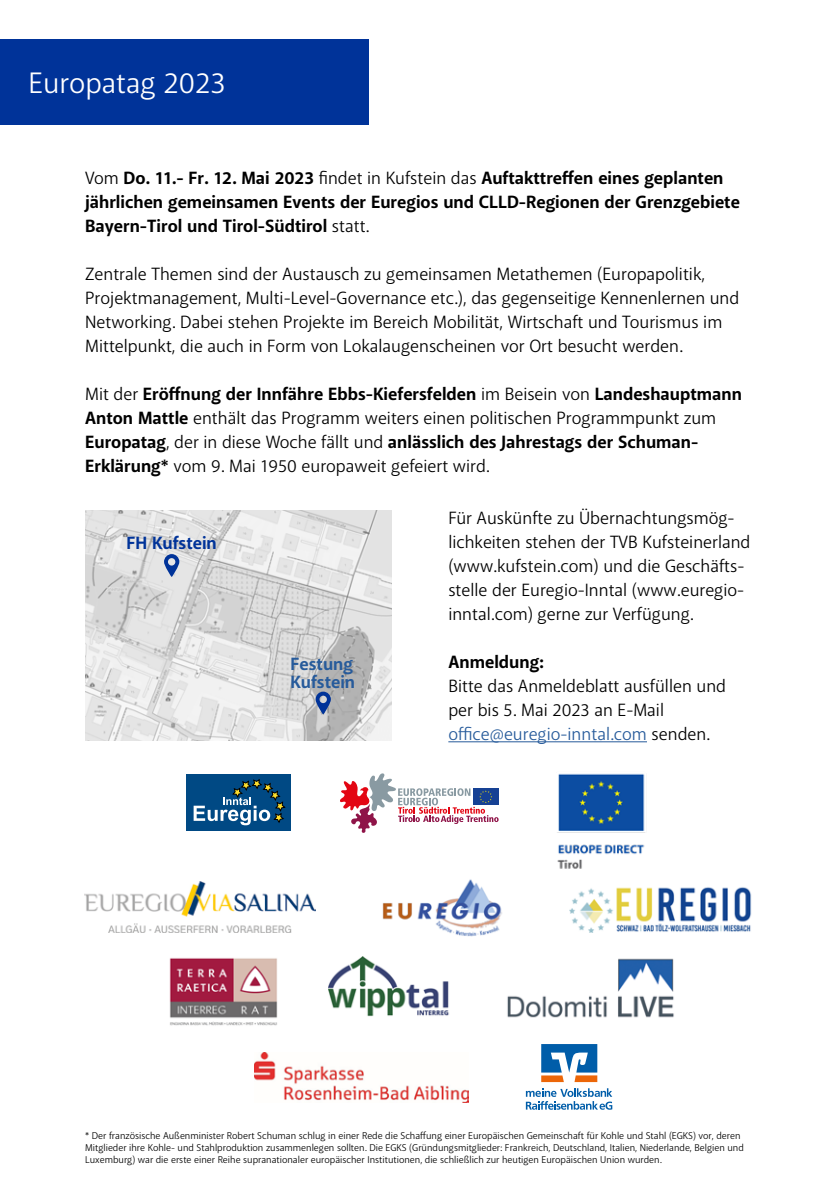
<style>
.page{position:relative;width:840px;height:1191px;background:#fff}
.page>*{position:absolute;margin:0;border:0;box-sizing:border-box;transform-origin:0 0}
.t1{font:30px "Akagi Pro";color:#fff}
.t2{font:18px/24px "Akagi Pro";color:#000}
.t3{font:700 18px/24px "Akagi Pro";color:#000}
.t4{font:700 18px/18px "Akagi Pro";color:#275b9b}
.t5{font:700 18px "Akagi Pro";color:#039}
.t6{font:10px/12px "Akagi Pro";color:#000}
.s1{font-weight:400}
.s2{font-weight:700}
.s3{color:#275b9b}
</style>
<div class="page">
<div style="left:0;top:40px;width:369px;height:85px;background:#039"></div>
<hr style="left:448px;top:741px;width:198px;height:1px;background:#275b9b">
<img style="left:85px;top:510px;width:306px;height:230px">
<div style="left:186px;top:774px;width:104px;height:57px;background:#004984"></div>
<svg style="left:193px;top:779px;width:92px;height:46px"></svg>
<svg style="left:340px;top:773px;width:158px;height:60px"></svg>
<img style="left:569px;top:887px;width:183px;height:45px">
<img style="left:382px;top:879px;width:120px;height:57px">
<img style="left:84px;top:881px;width:231px;height:51px">
<img style="left:169px;top:958px;width:108px;height:68px">
<img style="left:328px;top:956px;width:121px;height:61px">
<img style="left:507px;top:958px;width:167px;height:60px">
<img style="left:557px;top:773px;width:88px;height:96px">
<svg style="left:315px;top:691px;width:16px;height:23px"></svg>
<svg style="left:164px;top:554px;width:15px;height:23px"></svg>
<img style="left:254px;top:1052px;width:214px;height:50px">
<svg style="left:541px;top:1044px;width:56px;height:38px"></svg>
<svg style="left:525px;top:1088px;width:87px;height:21px"></svg>
<h1 class="t1" style="left:28px;top:65px;width:199px">Europatag 2023</h1>
<p class="t3" style="left:85px;top:166px;width:656px"><span class="s1">Vom</span> Do. 11.- Fr. 12. Mai 2023 <span class="s1">findet in Kufstein das</span> Auftakttreffen eines geplanten jährlichen gemeinsamen Events der Euregios und CLLD-Regionen der Grenzgebiete<br>Bayern-Tirol und Tirol-Südtirol <span class="s1">statt.</span></p>
<p class="t2" style="left:85px;top:262px;width:655px">Zentrale Themen sind der Austausch zu gemeinsamen Metathemen (Europapolitik, Projektmanagement, Multi-Level-Governance etc.), das gegenseitige Kennenlernen und Networking. Dabei stehen Projekte im Bereich Mobilität, Wirtschaft und Tourismus im Mittelpunkt, die auch in Form von Lokalaugenscheinen vor Ort besucht werden.</p>
<p class="t2" style="left:85px;top:382px;width:658px">Mit der <span class="s2">Eröffnung der Innfähre Ebbs-Kiefersfelden</span> im Beisein von <span class="s2">Landeshauptmann Anton Mattle</span> enthält das Programm weiters einen politischen Programmpunkt zum <span class="s2">Europatag</span>, der in diese Woche fällt und <span class="s2">anlässlich des Jahrestags der Schuman-Erklärung*</span> vom 9. Mai 1950 europaweit gefeiert wird.</p>
<p class="t2" style="left:448px;top:506px;width:303px">Für Auskünfte zu Übernachtungsmög&shy;lichkeiten stehen der TVB Kufsteinerland (www.kufstein.com) und die Geschäfts&shy;stelle der Euregio-Inntal (www.euregio&shy;inntal.com) gerne zur Verfügung.</p>
<p class="t2" style="left:448px;top:650px;width:279px"><span class="s2">Anmeldung:<br></span>Bitte das Anmeldeblatt ausfüllen und per bis 5. Mai 2023 an E-Mail <span class="s3">office@euregio-inntal.com</span> senden.</p>
<p class="t5" style="left:126px;top:532px;width:92px">FH Kufstein</p>
<p class="t4" style="left:290px;top:655px;width:66px">Festung<br>Kufstein</p>
<p class="t6" style="left:85px;top:1129px;width:659px">* Der französische Außenminister Robert Schuman schlug in einer Rede die Schaffung einer Europäischen Gemeinschaft für Kohle und Stahl (EGKS) vor, deren<br>Mitglieder ihre Kohle- und Stahlproduktion zusammenlegen sollten. Die EGKS (Gründungsmitglieder: Frankreich, Deutschland, Italien, Niederlande, Belgien und<br>Luxemburg) war die erste einer Reihe supranationaler europäischer Institutionen, die schließlich zur heutigen Europäischen Union wurden.</p>
</div>
